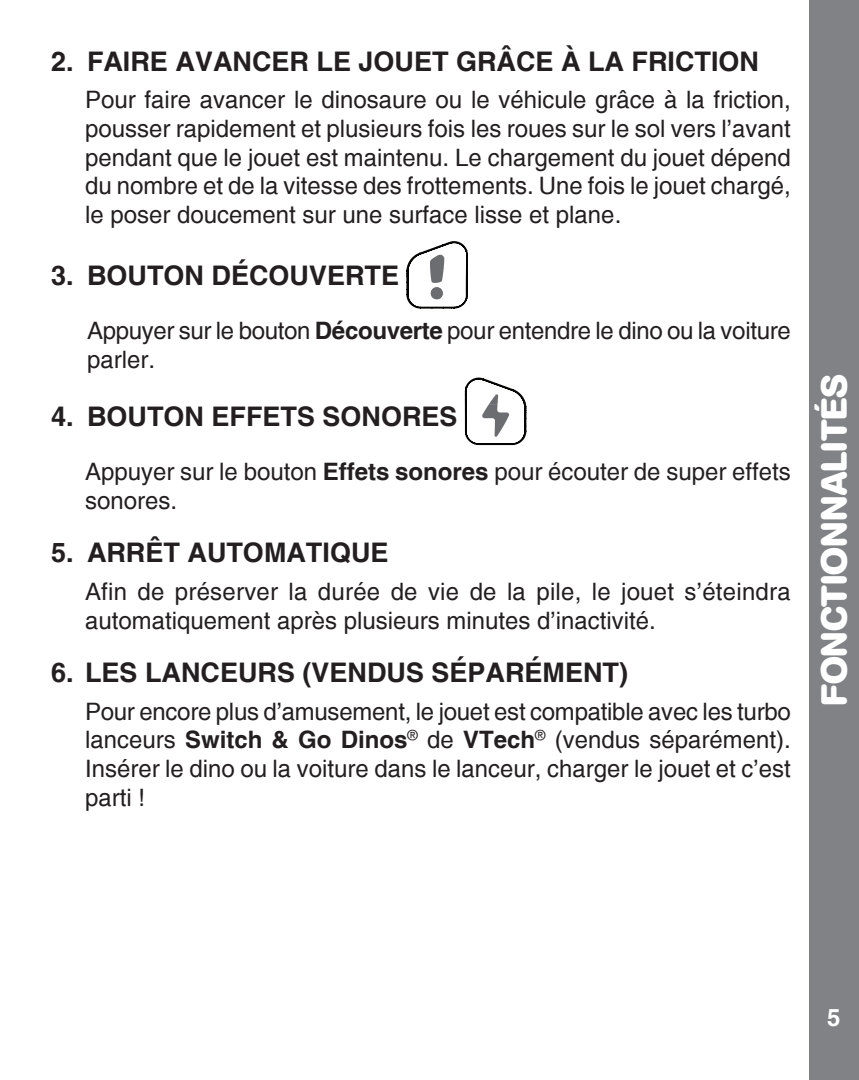
<style>
.page{position:relative;width:859px;height:1080px;background:#fff}
.page>*{position:absolute;margin:0;border:0;box-sizing:border-box;transform-origin:0 0}
.side{font:700 36px "AG Book Rounded";color:#fff}
.point{font:700 27px "Helvetica";color:#231f20}
.point-2{font:24px/28.8px "Helvetica";color:#231f20}
.Body_text_hang{font:700 24px "Helvetica";color:#fff}
.s1{font-weight:700}
</style>
<div class="page">
<div style="left:809px;top:0;width:50px;height:1080px;background:#808285"></div>
<svg style="left:406px;top:241px;width:62px;height:68px"></svg>
<svg style="left:465px;top:377px;width:61px;height:68px"></svg>
<p class="point" style="left:51px;top:45px;width:710px">2. FAIRE AVANCER LE JOUET GRÂCE À LA FRICTION</p>
<p class="point-2" style="left:85px;top:85px;width:707px;text-align:justify">Pour faire avancer le dinosaure ou le véhicule grâce à la friction, pousser rapidement et plusieurs fois les roues sur le sol vers l’avant pendant que le jouet est maintenu. Le chargement du jouet dépend du nombre et de la vitesse des frottements. Une fois le jouet chargé, le poser doucement sur une surface lisse et plane.</p>
<p class="point" style="left:51px;top:259px;width:350px">3. BOUTON DÉCOUVERTE</p>
<p class="point-2" style="left:87px;top:317px;width:705px">Appuyer sur le bouton <span class="s1">Découverte</span> pour entendre le dino ou la voiture parler.</p>
<p class="point" style="left:51px;top:400px;width:408px">4. BOUTON EFFETS SONORES</p>
<p class="point-2" style="left:85px;top:457px;width:707px">Appuyer sur le bouton <span class="s1">Effets sonores</span> pour écouter de super effets sonores.</p>
<p class="point" style="left:51px;top:536px;width:339px">5. ARRÊT AUTOMATIQUE</p>
<p class="point-2" style="left:85px;top:577px;width:707px">Afin de préserver la durée de vie de la pile, le jouet s’éteindra automatiquement après plusieurs minutes d’inactivité.</p>
<p class="point" style="left:51px;top:656px;width:579px">6. LES LANCEURS (VENDUS SÉPARÉMENT)</p>
<p class="point-2" style="left:85px;top:697px;width:707px;text-align:justify">Pour encore plus d’amusement, le jouet est compatible avec les turbo lanceurs <span class="s1">Switch &amp; Go Dinos</span><sup>®</sup> de <span class="s1">VTech</span><sup>®</sup> (vendus séparément).<br>Insérer le dino ou la voiture dans le lanceur, charger le jouet et c’est parti !</p>
<p class="side" style="left:813px;top:706px;width:334px;rotate:-90deg">FONCTIONNALITÉS</p>
<p class="Body_text_hang" style="left:827px;top:1003px;width:15px">5</p>
</div>
